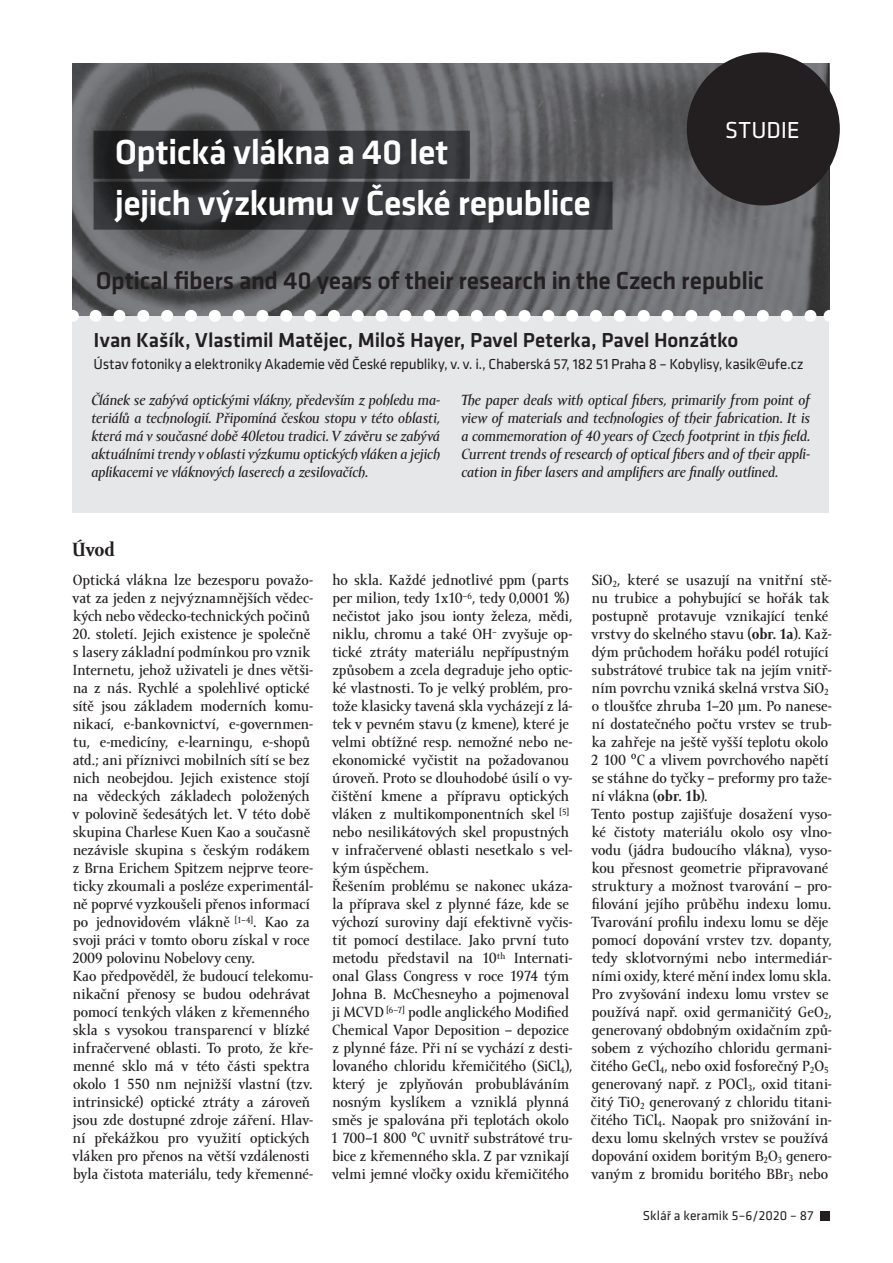
<style>
.page{position:relative;width:893px;height:1263px;background:#fff}
.page>*{position:absolute;margin:0;border:0;box-sizing:border-box;transform-origin:0 0}
.t1{font:500 36px/51px "Klavika Basic";letter-spacing:-.02em;color:#fff}
.t2{font:500 25.5px "Klavika Basic";letter-spacing:-.015em;color:#231f20}
.t3{font:24px "Klavika Basic";letter-spacing:-.005em;color:#fff}
.t4{font:500 21px "Klavika Basic";color:#231f20}
.t5{font:700 19.5px "Amor Serif Text Pro";color:#231f20}
.t6{font:15px/18px "Amor Serif Text Pro";letter-spacing:.005em;color:#231f20}
.t7{font:italic 15px/18px "Amor Serif Text Pro";color:#231f20;text-align:justify}
.t8{font:15px "Klavika Basic";letter-spacing:-.015em;color:#231f20}
.t9{font:13.5px "Klavika Basic";letter-spacing:.01em;color:#231f20}
.s1{font-weight:700}
</style>
<div class="page">
<div style="left:820px;top:1211px;width:9px;height:9px;background:#231f20"></div>
<div style="left:72px;top:264px;width:757px;height:249px;background:#e6e7e9"></div>
<img style="left:72px;top:63px;width:757px;height:252px">
<svg style="left:94px;top:131px;width:376px;height:48px"></svg>
<svg style="left:94px;top:182px;width:518px;height:48px;fill:#36373a"></svg>
<svg style="left:96px;top:310px;width:722px;height:12px"></svg>
<svg style="left:72px;top:310px;width:1px;height:12px"></svg>
<div style="left:687px;top:52px;width:153px;height:153px;background:#231f20;border-radius:50%"></div>
<h1 class="t1" style="left:115px;top:125px;width:478px">Optická vlákna a 40 let<br>jejich výzkumu v České republice</h1>
<h3 class="t3" style="left:725px;top:114px;width:76px">STUDIE</h3>
<h2 class="t2" style="left:96px;top:263px;width:670px">Optical fibers and 40 years of their research in the Czech republic</h2>
<h3 class="t4" style="left:94px;top:326px;width:646px">Ivan Kašík, Vlastimil Matějec, Miloš Hayer, Pavel Peterka, Pavel Honzátko</h3>
<p class="t8" style="left:94px;top:354px;width:711px">Ústav fotoniky a elektroniky Akademie věd České republiky, v. v. i., Chaberská 57, 182 51 Praha 8 – Kobylisy, kasik@ufe.cz</p>
<p class="t7" style="left:91px;top:393px;width:350px">Článek se zabývá optickými vlákny, především z pohledu ma&shy;teriálů a technologií. Připomíná českou stopu v této oblasti, která má v současné době 40letou tradici. V závěru se zabývá aktuálními trendy v oblasti výzkumu optických vláken a jejich aplikacemi ve vláknových laserech a zesilovačích.</p>
<p class="t7" style="left:461px;top:393px;width:350px">The paper deals with optical fibers, primarily from point of view of materials and technologies of their fabrication. It is a commemoration of 40 years of Czech footprint in this field.<br>Current trends of research of optical fibers and of their appli&shy;cation in fiber lasers and amplifiers are finally outlined.</p>
<h3 class="t5" style="left:72px;top:538px;width:44px">Úvod</h3>
<p class="t6" style="left:73px;top:571px;width:242px;text-align:justify">Optická vlákna lze bezesporu považo&shy;vat za jeden z nejvýznamnějších vědec&shy;kých nebo vědecko-technických počinů</p>
<p class="t6" style="left:72px;top:625px;width:243px">20. století. Jejich existence je společně s lasery základní podmínkou pro vznik Internetu, jehož uživateli je dnes větši&shy;na z nás. Rychlé a spolehlivé optické sítě jsou základem moderních komu&shy;nikací, e-bankovnictví, e-governmen&shy;tu, e-medicíny, e-learningu, e-shopů atd.; ani příznivci mobilních sítí se bez nich neobejdou. Jejich existence stojí na vědeckých základech položených v polovině šedesátých let. V této době skupina Charlese Kuen Kao a současně nezávisle skupina s českým rodákem z Brna Erichem Spitzem nejprve teore&shy;ticky zkoumali a posléze experimentál&shy;ně poprvé vyzkoušeli přenos informací po jednovidovém vlákně <sup>[1–4]</sup>. Kao za svoji práci v tomto oboru získal v roce 2009 polovinu Nobelovy ceny.<br>Kao předpověděl, že budoucí telekomu&shy;nikační přenosy se budou odehrávat pomocí tenkých vláken z křemenného skla s vysokou transparencí v blízké infračervené oblasti. To proto, že kře&shy;menné sklo má v této části spektra okolo 1 550 nm nejnižší vlastní (tzv. intrinsické) optické ztráty a zároveň jsou zde dostupné zdroje záření. Hlav&shy;ní překážkou pro využití optických vláken pro přenos na větší vzdálenosti byla čistota materiálu, tedy křemenné-</p>
<p class="t6" style="left:331px;top:571px;width:243px">ho skla. Každé jednotlivé ppm (parts per milion, tedy 1x10<sup>–6</sup>, tedy 0,0001 %) nečistot jako jsou ionty železa, mědi, niklu, chromu a také OH<sup>–</sup> zvyšuje op&shy;tické ztráty materiálu nepřípustným způsobem a zcela degraduje jeho optic&shy;ké vlastnosti. To je velký problém, pro&shy;tože klasicky tavená skla vycházejí z lá&shy;tek v pevném stavu (z kmene), které je velmi obtížné resp. nemožné nebo ne&shy;ekonomické vyčistit na požadovanou úroveň. Proto se dlouhodobé úsilí o vy&shy;čištění kmene a přípravu optických vláken z multikomponentních skel <sup>[5] </sup>nebo nesilikátových skel propustných v infračervené oblasti nesetkalo s vel&shy;kým úspěchem.<br>Řešením problému se nakonec ukáza&shy;la příprava skel z plynné fáze, kde se výchozí suroviny dají efektivně vyčis&shy;tit pomocí destilace. Jako první tuto metodu představil na 10<sup>th</sup> Internati&shy;onal Glass Congress v roce 1974 tým Johna B. McChesneyho a pojmenoval ji MCVD <sup>[6–7]</sup> podle anglického Modified Chemical Vapor Deposition – depozice z plynné fáze. Při ní se vychází z desti&shy;lovaného chloridu křemičitého (SiCl<sub>4</sub>), který je zplyňován probubláváním nosným kyslíkem a vzniklá plynná směs je spalována při teplotách okolo 1 700–1 800 °C uvnitř substrátové tru&shy;bice z křemenného skla. Z par vznikají velmi jemné vločky oxidu křemičitého</p>
<p class="t6" style="left:591px;top:571px;width:243px">SiO<sub>2</sub>, které se usazují na vnitřní stě&shy;nu trubice a pohybující se hořák tak postupně protavuje vznikající tenké vrstvy do skelného stavu (<span class="s1">obr. 1a</span>). Kaž&shy;dým průchodem hořáku podél rotující substrátové trubice tak na jejím vnitř&shy;ním povrchu vzniká skelná vrstva SiO<sub>2 </sub>o tloušťce zhruba 1–20 µm. Po nanese&shy;ní dostatečného počtu vrstev se trub&shy;ka zahřeje na ještě vyšší teplotu okolo 2 100 °C a vlivem povrchového napětí se stáhne do tyčky – preformy pro taže&shy;ní vlákna (<span class="s1">obr. 1b</span>).<br>Tento postup zajišťuje dosažení vyso&shy;ké čistoty materiálu okolo osy vlno&shy;vodu (jádra budoucího vlákna), vyso&shy;kou přesnost geometrie připravované struktury a možnost tvarování – pro&shy;filování jejího průběhu indexu lomu.<br>Tvarování profilu indexu lomu se děje pomocí dopování vrstev tzv. dopanty, tedy sklotvornými nebo intermediár&shy;ními oxidy, které mění index lomu skla.<br>Pro zvyšování indexu lomu vrstev se používá např. oxid germaničitý GeO<sub>2</sub>, generovaný obdobným oxidačním způ&shy;sobem z výchozího chloridu germani&shy;čitého GeCl<sub>4</sub>, nebo oxid fosforečný P<sub>2</sub>O<sub>5 </sub>generovaný např. z POCl<sub>3</sub>, oxid titani&shy;čitý TiO<sub>2</sub> generovaný z chloridu titani&shy;čitého TiCl<sub>4</sub>. Naopak pro snižování in&shy;dexu lomu skelných vrstev se používá dopování oxidem boritým B<sub>2</sub>O<sub>3</sub> genero&shy;vaným z bromidu boritého BBr<sub>3</sub> nebo</p>
<p class="t9" style="left:643px;top:1207px;width:172px">Sklář a keramik 5–6/2020 – 87</p>
</div>
